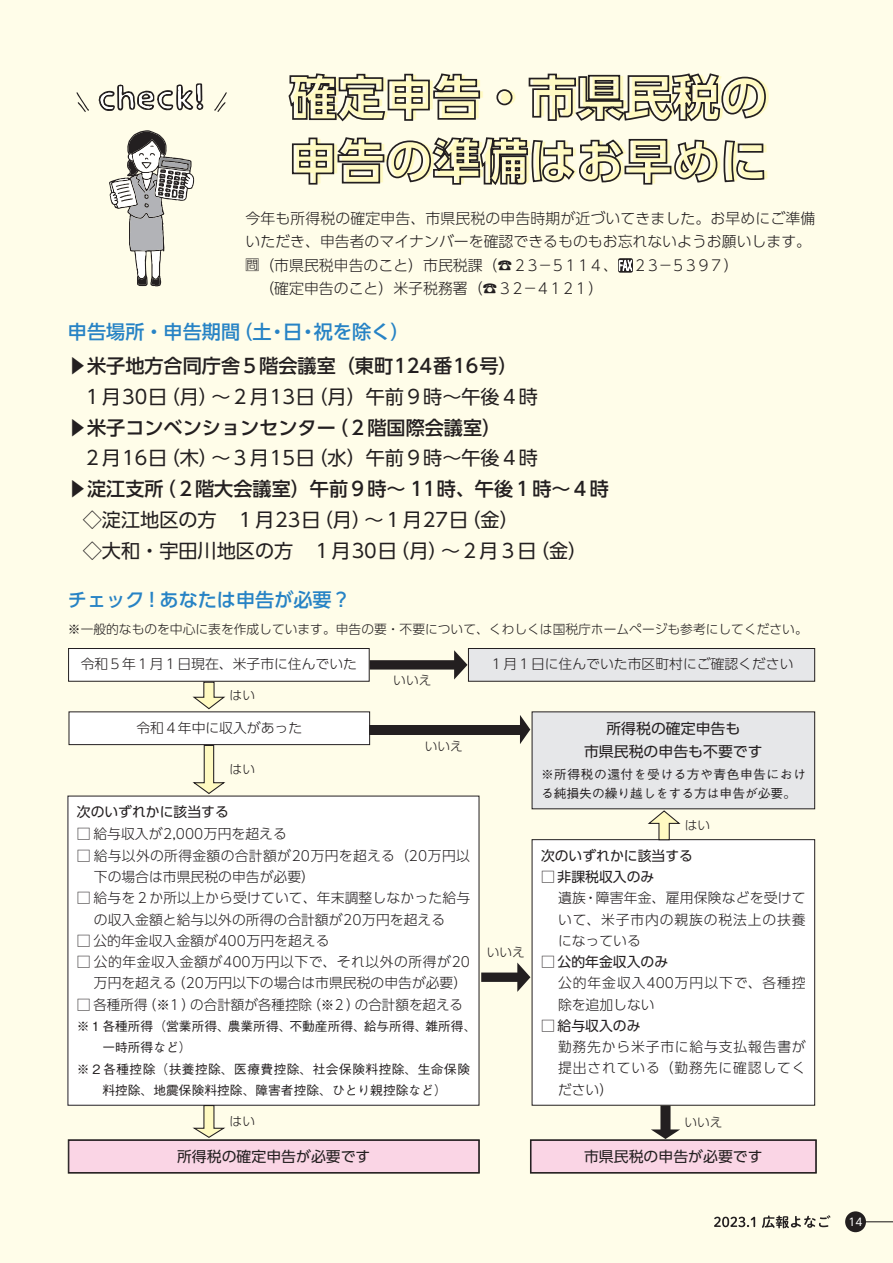
<style>
.page{position:relative;width:893px;height:1263px;background:#fffde9}
.page>*{position:absolute;margin:0;border:0;box-sizing:border-box;transform-origin:0 0}
.t1{font:700 46.95px "UD Shin Go Pro";color:#fffac1}
.t2{font:19.2px "UD Shin Go Pro";color:#231f20}
.t3{font:500 19.2px "UD Shin Go Pro";color:#231f20}
.t4{font:500 19.2px "UD Shin Go Pro";color:#2783c5}
.t5{font:300 14.85px/23.4px "UD Shin Go Pro";color:#231f20}
.t6{font:14.55px "UD Shin Go Pro";color:#231f20}
.t7{font:300 13.8px/21.3px "UD Shin Go Pro";letter-spacing:.01em;color:#231f20}
.t8{font:300 13.8px/21.3px "UD Shin Go Pro";letter-spacing:.035em;color:#231f20;text-align:right}
.t9{font:13.8px "UD Shin Go Pro";color:#231f20}
.t10{font:300 13.8px/21.3px "UD Shin Go Pro";letter-spacing:.06em;color:#231f20}
.t11{font:300 13.8px/21.3px "UD Shin Go Pro";letter-spacing:.07em;color:#231f20}
.t12{font:300 13.5px "UD Shin Go Pro";color:#231f20}
.t13{font:300 12.75px "UD Shin Go Pro";color:#231f20}
.t14{font:500 12.75px/21.3px "Gothic BBB Pro";letter-spacing:.035em;color:#231f20;text-align:center}
.t15{font:500 12.75px/21.3px "Gothic BBB Pro";color:#231f20}
.t16{font:500 12.45px/19.2px "Gothic BBB Pro";letter-spacing:.02em;color:#231f20}
.t17{font:300 12.45px "UD Shin Go Pro";color:#231f20}
.t18{font:10.65px "UD Shin Go Pro";color:#fff}
.s1{font-size:13.8px}
.s2{font-weight:300}
</style>
<div class="page">
<hr style="left:861px;top:1221px;width:32px;height:1px;background:#231f20">
<div style="left:845px;top:1211px;width:21px;height:21px;background:#231f20;border-radius:50%"></div>
<svg style="left:109px;top:130px;width:85px;height:156px"></svg>
<svg style="left:76px;top:92px;width:13px;height:20px"></svg>
<svg style="left:214px;top:92px;width:13px;height:20px"></svg>
<svg style="left:98px;top:83px;width:106px;height:28px"></svg>
<svg style="left:288px;top:73px;width:193px;height:49px"></svg>
<div style="left:496px;top:89px;width:16px;height:16px;border:2px solid #231f20;border-radius:50%"></div>
<svg style="left:528px;top:73px;width:238px;height:49px"></svg>
<svg style="left:291px;top:137px;width:474px;height:48px"></svg>
<svg style="left:618px;top:258px;width:15px;height:15px"></svg>
<svg style="left:619px;top:258px;width:13px;height:15px"></svg>
<div style="left:69px;top:648px;width:300px;height:33px;background:#fff"></div>
<div style="left:68px;top:648px;width:302px;height:34px;border:1px solid #231f20"></div>
<div style="left:468px;top:648px;width:347px;height:33px;background:#e6e7e9"></div>
<div style="left:468px;top:648px;width:347px;height:34px;border:1px solid #231f20"></div>
<div style="left:69px;top:712px;width:301px;height:33px;background:#fff"></div>
<div style="left:69px;top:711px;width:301px;height:34px;border:1px solid #231f20"></div>
<div style="left:68px;top:796px;width:411px;height:309px;background:#fff"></div>
<div style="left:532px;top:840px;width:283px;height:265px;background:#fff"></div>
<div style="left:532px;top:839px;width:283px;height:267px;border:1px solid #231f20"></div>
<div style="left:532px;top:712px;width:283px;height:97px;background:#e6e7e9"></div>
<svg style="left:370px;top:650px;width:97px;height:29px"></svg>
<svg style="left:481px;top:962px;width:49px;height:30px"></svg>
<svg style="left:191px;top:681px;width:34px;height:29px"></svg>
<svg style="left:68px;top:1104px;width:412px;height:69px"></svg>
<svg style="left:646px;top:810px;width:35px;height:31px"></svg>
<svg style="left:530px;top:1105px;width:287px;height:68px"></svg>
<svg style="left:520px;top:715px;width:10px;height:29px"></svg>
<div style="left:369px;top:725px;width:153px;height:9px;background:#231f20"></div>
<svg style="left:191px;top:744px;width:36px;height:50px"></svg>
<svg style="left:714px;top:1215px;width:116px;height:13px"></svg>
<p class="t1" style="left:293px;top:59px;width:480px">確定申告・市県民税の</p>
<p class="t1" style="left:293px;top:123px;width:480px">申告の準備はお早めに</p>
<p class="t5" style="left:246px;top:206px;width:571px">今年も所得税の確定申告、市県民税の申告時期が近づいてきました。お早めにご準備いただき、申告者のマイナンバーを確認できるものもお忘れないようお願いします。</p>
<p class="t5" style="left:633px;top:253px;width:107px">２３－５３９７(</p>
<p class="t5" style="left:246px;top:253px;width:374px"><span class="s1">問</span>（市県民税申告のこと）市民税課)☎２３－５１１４、</p>
<p class="t5" style="left:259px;top:276px;width:345px">（確定申告のこと）米子税務署)☎３２－４１２１(</p>
<p class="t4" style="left:314px;top:316px;width:97px">祝を除く(</p>
<p class="t4" style="left:68px;top:316px;width:174px">申告場所・申告期間</p>
<p class="t3" style="left:68px;top:350px;width:451px">▶米子地方合同庁舎５階会議室（東町124番16号(</p>
<p class="t2" style="left:308px;top:381px;width:231px">（月）午前９時～午後４時</p>
<p class="t4" style="left:233px;top:316px;width:40px">（土</p>
<p class="t4" style="left:283px;top:316px;width:21px">日</p>
<p class="t4" style="left:268px;top:316px;width:21px">・</p>
<p class="t4" style="left:298px;top:316px;width:21px">・</p>
<p class="t2" style="left:161px;top:381px;width:156px">（月）～２月13日</p>
<p class="t2" style="left:83px;top:381px;width:86px">１月30日</p>
<p class="t3" style="left:329px;top:412px;width:174px">（２階国際会議室(</p>
<p class="t3" style="left:68px;top:412px;width:269px">▶米子コンベンションセンター</p>
<p class="t2" style="left:308px;top:443px;width:231px">（水）午前９時～午後４時</p>
<p class="t2" style="left:161px;top:443px;width:156px">（木）～３月15日</p>
<p class="t2" style="left:83px;top:443px;width:86px">２月16日</p>
<p class="t3" style="left:157px;top:473px;width:453px">（２階大会議室）午前９時～ 11時、午後１時～４時</p>
<p class="t3" style="left:68px;top:473px;width:97px">▶淀江支所</p>
<p class="t2" style="left:83px;top:504px;width:239px">◇淀江地区の方　１月23日</p>
<p class="t2" style="left:314px;top:504px;width:156px">（月）～１月27日</p>
<p class="t2" style="left:461px;top:504px;width:59px">（金(</p>
<p class="t2" style="left:83px;top:535px;width:316px">◇大和・宇田川地区の方　１月30日</p>
<p class="t4" style="left:68px;top:584px;width:284px">チェック ! あなたは申告が必要?</p>
<p class="t2" style="left:390px;top:535px;width:148px">（月）～２月３日</p>
<p class="t2" style="left:530px;top:535px;width:59px">（金(</p>
<p class="t13" style="left:68px;top:618px;width:741px">※一般的なものを中心に表を作成しています。申告の要・不要について、くわしくは国税庁ホームページも参考にしてください。</p>
<p class="t12" style="left:81px;top:653px;width:278px">令和５年１月１日現在、米子市に住んでいた</p>
<p class="t17" style="left:230px;top:685px;width:27px">はい</p>
<p class="t12" style="left:136px;top:717px;width:167px">令和４年中に収入があった</p>
<p class="t17" style="left:230px;top:759px;width:27px">はい</p>
<p class="t17" style="left:393px;top:670px;width:40px">いいえ</p>
<p class="t17" style="left:425px;top:736px;width:40px">いいえ</p>
<p class="t9" style="left:77px;top:801px;width:154px">次のいずれかに該当する</p>
<p class="t7" style="left:77px;top:823px;width:211px">□ 給与収入が2,000万円を超える</p>
<p class="t7" style="left:94px;top:844px;width:378px;text-indent:-17px">□ 給与以外の所得金額の合計額が20万円を超える（20万円以下の場合は市県民税の申告が必要(</p>
<p class="t7" style="left:77px;top:887px;width:395px;text-align:center">□ 給与を２か所以上から受けていて、年末調整しなかった給与の収入金額と給与以外の所得の合計額が20万円を超える</p>
<p class="t7" style="left:77px;top:929px;width:254px">□ 公的年金収入金額が400万円を超える</p>
<p class="t8" style="left:77px;top:951px;width:395px">□ 公的年金収入金額が400万円以下で、それ以外の所得が20（20万円以下の場合は市県民税の申告が必要(</p>
<p class="t7" style="left:94px;top:972px;width:84px">万円を超える</p>
<p class="t7" style="left:190px;top:993px;width:123px">の合計額が各種控除</p>
<p class="t7" style="left:143px;top:993px;width:54px">（※１）</p>
<p class="t7" style="left:307px;top:993px;width:54px">（※２）</p>
<p class="t7" style="left:77px;top:993px;width:72px">□ 各種所得</p>
<p class="t7" style="left:355px;top:993px;width:110px">の合計額を超える</p>
<p class="t15" style="left:102px;top:1014px;width:129px;text-indent:-26px">※１各種所得（営業所得、一時所得など(</p>
<p class="t14" style="left:77px;top:1056px;width:395px">※２各種控除（扶養控除、医療費控除、社会保険料控除、生命保険料控除、地震保険料控除、障害者控除、ひとり親控除など(</p>
<p class="t15" style="left:228px;top:1014px;width:65px">農業所得、</p>
<p class="t15" style="left:425px;top:1014px;width:53px">雑所得、</p>
<p class="t15" style="left:289px;top:1014px;width:78px">不動産所得、</p>
<p class="t15" style="left:364px;top:1014px;width:65px">給与所得、</p>
<p class="t17" style="left:230px;top:1111px;width:27px">はい</p>
<p class="t6" style="left:177px;top:1145px;width:195px">所得税の確定申告が必要です</p>
<p class="t12" style="left:490px;top:653px;width:306px">１月１日に住んでいた市区町村にご確認ください</p>
<p class="t6" style="left:606px;top:716px;width:135px">所得税の確定申告も</p>
<p class="t6" style="left:584px;top:740px;width:180px">市県民税の申告も不要です</p>
<p class="t16" style="left:541px;top:763px;width:266px">※所得税の還付を受ける方や青色申告における純損失の繰り越しをする方は申告が必要。</p>
<p class="t17" style="left:487px;top:942px;width:40px">いいえ</p>
<p class="t17" style="left:685px;top:816px;width:27px">はい</p>
<p class="t9" style="left:541px;top:844px;width:154px">次のいずれかに該当する</p>
<p class="t9" style="left:541px;top:865px;width:115px"><span class="s2">□</span> 非課税収入のみ</p>
<p class="t7" style="left:584px;top:887px;width:223px">・障害年金、雇用保険などを受けて</p>
<p class="t10" style="left:558px;top:887px;width:249px">遺族<br>いて、米子市内の親族の税法上の扶養になっている</p>
<p class="t9" style="left:541px;top:951px;width:129px"><span class="s2">□</span> 公的年金収入のみ</p>
<p class="t11" style="left:558px;top:972px;width:249px">公的年金収入400万円以下で、各種控除を追加しない</p>
<p class="t9" style="left:541px;top:1014px;width:101px"><span class="s2">□</span> 給与収入のみ</p>
<p class="t7" style="left:558px;top:1036px;width:249px;text-align:justify">勤務先から米子市に給与支払報告書が提出されている（勤務先に確認してください(</p>
<p class="t17" style="left:684px;top:1112px;width:40px">いいえ</p>
<p class="t6" style="left:584px;top:1145px;width:180px">市県民税の申告が必要です</p>
<p class="t18" style="left:848px;top:1213px;width:16px">14</p>
</div>
